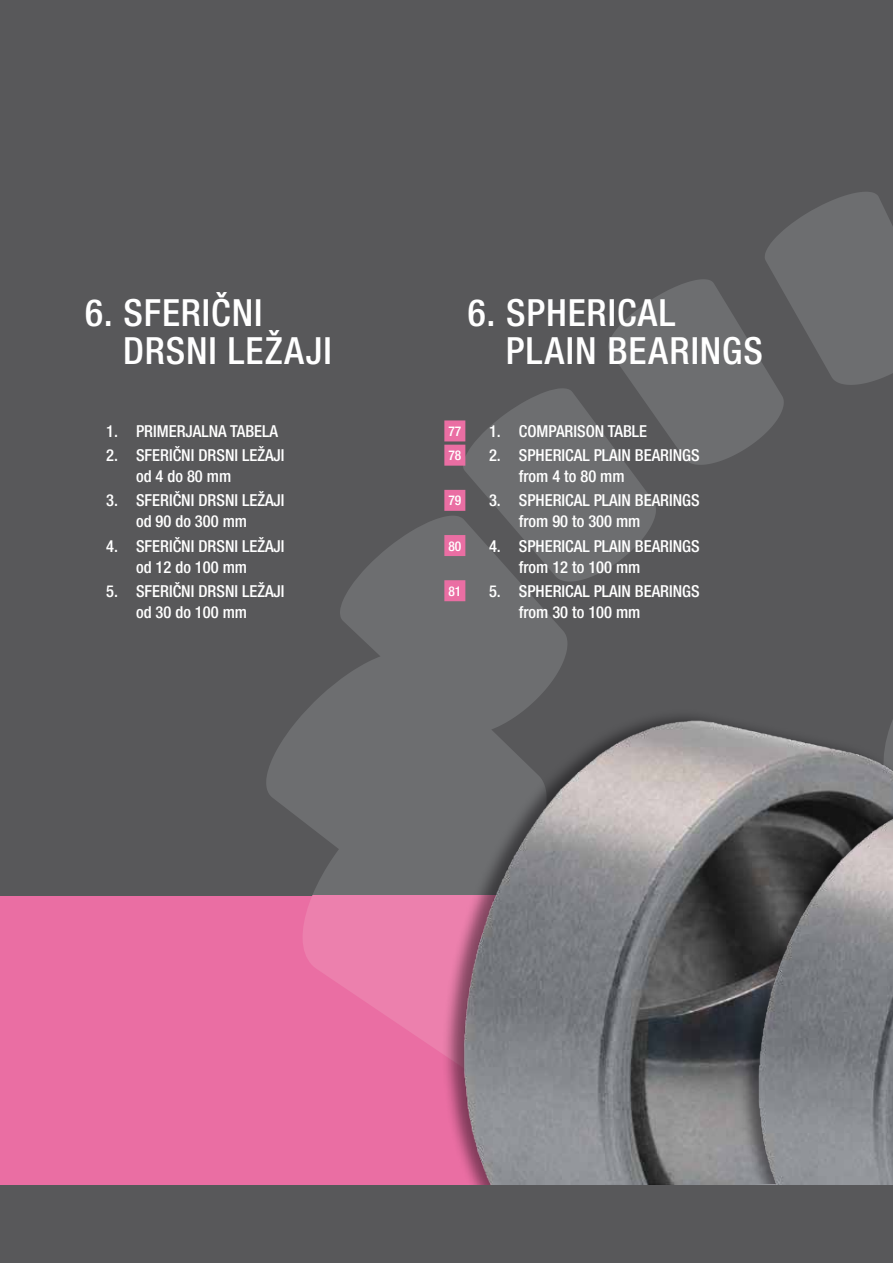
<style>
.page{position:relative;width:893px;height:1263px;background:#58585a}
.page>*{position:absolute;margin:0;border:0;box-sizing:border-box;transform-origin:0 0}
.t1{font:500 condensed 37.5px/37.5px "Helvetica Neue LT Pro";letter-spacing:.025em;color:#fff}
.t2{font:500 condensed 16.5px/21px "Helvetica Neue LT Pro";color:#fff}
.t3{font:500 condensed 13.5px/24.2px "Helvetica Neue LT Pro";color:#fff}
</style>
<div class="page">
<svg style="left:266px;top:516px;width:306px;height:380px;fill:#6d6e70"></svg>
<svg style="left:463px;top:192px;width:430px;height:389px"></svg>
<div style="left:0;top:896px;width:893px;height:288px;background:#ea6ea3"></div>
<svg style="left:303px;top:896px;width:88px;height:123px;fill:#ec80ad"></svg>
<img style="left:391px;top:680px;width:502px;height:504px">
<img style="left:689px;top:772px;width:204px;height:412px">
<div style="left:444px;top:420px;width:21px;height:21px;background:#ea6ea3"></div>
<div style="left:444px;top:445px;width:21px;height:21px;background:#ea6ea3"></div>
<div style="left:444px;top:490px;width:21px;height:21px;background:#ea6ea3"></div>
<div style="left:444px;top:535px;width:21px;height:21px;background:#ea6ea3"></div>
<div style="left:444px;top:580px;width:21px;height:21px;background:#ea6ea3"></div>
<h1 class="t1" style="left:123px;top:294px;width:210px;text-indent:-38px">6. SFERIČNI<br>DRSNI LEŽAJI</h1>
<h1 class="t1" style="left:506px;top:294px;width:258px;text-indent:-38px">6. SPHERICAL<br>PLAIN BEARINGS</h1>
<p class="t2" style="left:106px;top:420px;width:173px">1. PRIMERJALNA TABELA</p>
<p class="t2" style="left:136px;top:445px;width:150px;text-indent:-30px">2. SFERIČNI DRSNI LEŽAJI od 4 do 80 mm</p>
<p class="t2" style="left:106px;top:490px;width:180px;text-align:center">3. SFERIČNI DRSNI LEŽAJI od 90 do 300 mm</p>
<p class="t2" style="left:106px;top:535px;width:180px;text-align:center">4. SFERIČNI DRSNI LEŽAJI od 12 do 100 mm</p>
<p class="t2" style="left:106px;top:580px;width:180px;text-align:center">5. SFERIČNI DRSNI LEŽAJI od 30 do 100 mm</p>
<p class="t3" style="left:448px;top:419px;width:14px">77<br>78</p>
<p class="t3" style="left:448px;top:488px;width:14px">79</p>
<p class="t3" style="left:448px;top:533px;width:14px">80</p>
<p class="t3" style="left:448px;top:579px;width:14px">81</p>
<p class="t2" style="left:489px;top:420px;width:160px">1. COMPARISON TABLE</p>
<p class="t2" style="left:519px;top:445px;width:182px;text-indent:-30px">2. SPHERICAL PLAIN BEARINGS from 4 to 80 mm</p>
<p class="t2" style="left:519px;top:490px;width:182px;text-indent:-30px">3. SPHERICAL PLAIN BEARINGS from 90 to 300 mm</p>
<p class="t2" style="left:519px;top:535px;width:182px;text-indent:-30px">4. SPHERICAL PLAIN BEARINGS from 12 to 100 mm</p>
<p class="t2" style="left:519px;top:580px;width:182px;text-indent:-30px">5. SPHERICAL PLAIN BEARINGS from 30 to 100 mm</p>
</div>
